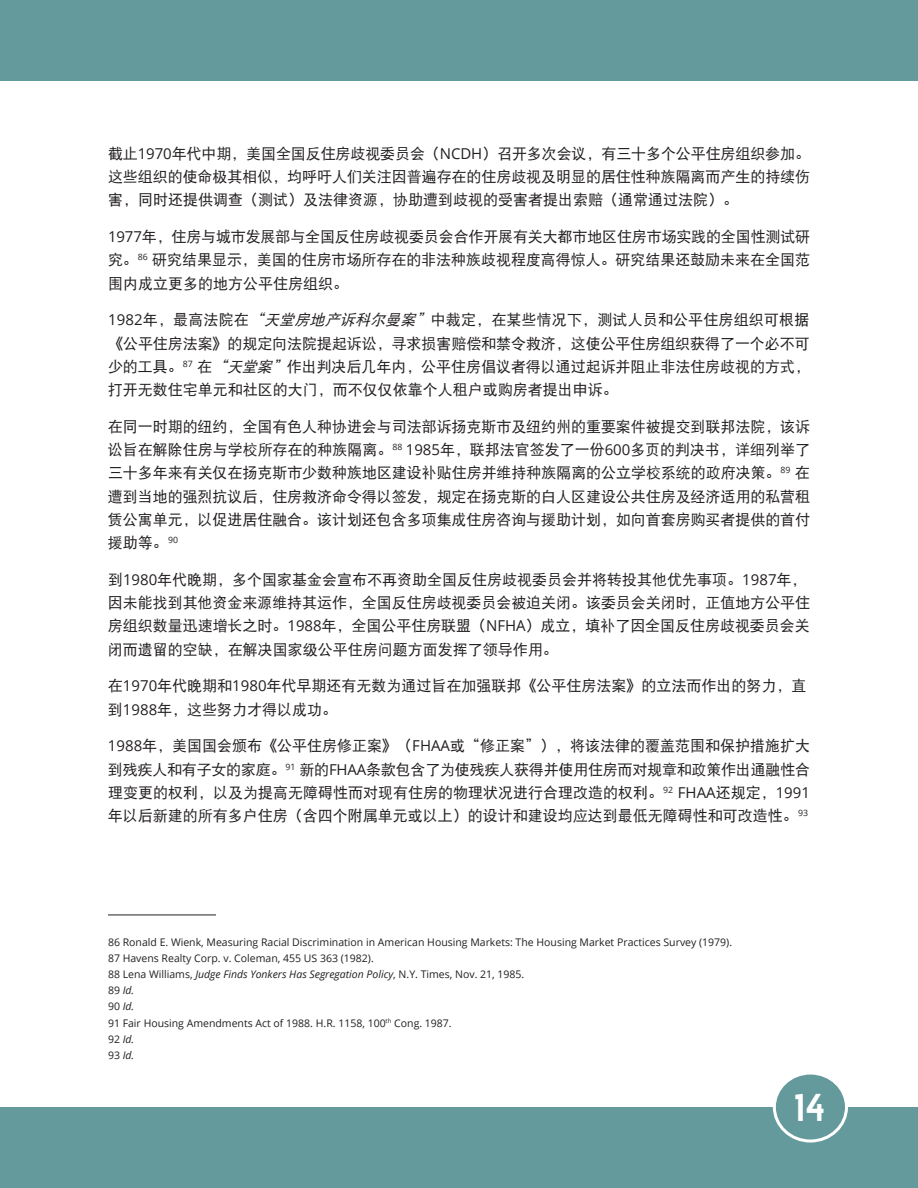
<style>
.page{position:relative;width:918px;height:1188px;background:#fff}
.page>*{position:absolute;margin:0;border:0;box-sizing:border-box;transform-origin:0 0}
.t1{font:33.9px "Norwester";color:#fff}
.t2{font:15px/23.2px "DFP Hei W5";color:#231f20;text-align:justify}
.t3{font:10.5px/16px "Open Sans";color:#231f20}
.s1{font-family:"Open Sans"}
.s2{font-style:italic}
</style>
<div class="page">
<div style="left:0;top:1107px;width:918px;height:81px;background:#659a9d"></div>
<div style="left:0;top:0;width:918px;height:81px;background:#659a9d"></div>
<div style="left:774px;top:1073px;width:73px;height:68px;background:#659a9d;border-radius:50%"></div>
<div style="left:773px;top:1072px;width:75px;height:71px;border:3px solid #fff;border-radius:50%"></div>
<hr style="left:108px;top:915px;width:108px;height:1px;background:#231f20">
<p class="t2" style="left:108px;top:142px;width:704px">截止<span class="s1">1970</span>年代中期，美国全国反住房歧视委员会（<span class="s1">NCDH</span>）召开多次会议，有三十多个公平住房组织参加。这些组织的使命极其相似，均呼吁人们关注因普遍存在的住房歧视及明显的居住性种族隔离而产生的持续伤害，同时还提供调查（测试）及法律资源，协助遭到歧视的受害者提出索赔（通常通过法院）。</p>
<p class="t2" style="left:108px;top:225px;width:704px"><span class="s1">1977</span>年，住房与城市发展部与全国反住房歧视委员会合作开展有关大都市地区住房市场实践的全国性测试研究。<sup>86</sup> 研究结果显示，美国的住房市场所存在的非法种族歧视程度高得惊人。研究结果还鼓励未来在全国范围内成立更多的地方公平住房组织。</p>
<p class="t2" style="left:108px;top:308px;width:704px"><span class="s1">1982</span>年，最高法院在<span class="s2">“天堂房地产诉科尔曼案”</span>中裁定，在某些情况下，测试人员和公平住房组织可根据《公平住房法案》的规定向法院提起诉讼，寻求损害赔偿和禁令救济，这使公平住房组织获得了一个必不可少的工具。<sup>87</sup> 在<span class="s2">“天堂案”</span>作出判决后几年内，公平住房倡议者得以通过起诉并阻止非法住房歧视的方式，打开无数住宅单元和社区的大门，而不仅仅依靠个人租户或购房者提出申诉。</p>
<p class="t2" style="left:108px;top:415px;width:704px">在同一时期的纽约，全国有色人种协进会与司法部诉扬克斯市及纽约州的重要案件被提交到联邦法院，该诉讼旨在解除住房与学校所存在的种族隔离。<sup>88</sup> <span class="s1">1985</span>年，联邦法官签发了一份<span class="s1">600</span>多页的判决书，详细列举了三十多年来有关仅在扬克斯市少数种族地区建设补贴住房并维持种族隔离的公立学校系统的政府决策。<sup>89</sup> 在遭到当地的强烈抗议后，住房救济命令得以签发，规定在扬克斯的白人区建设公共住房及经济适用的私营租赁公寓单元，以促进居住融合。该计划还包含多项集成住房咨询与援助计划，如向首套房购买者提供的首付援助等。<sup>90</sup></p>
<p class="t2" style="left:108px;top:568px;width:704px;text-align:left">到<span class="s1">1980</span>年代晚期，多个国家基金会宣布不再资助全国反住房歧视委员会并将转投其他优先事项。<span class="s1">1987</span>年，因未能找到其他资金来源维持其运作，全国反住房歧视委员会被迫关闭。该委员会关闭时，正值地方公平住房组织数量迅速增长之时。<span class="s1">1988</span>年，全国公平住房联盟（<span class="s1">NFHA</span>）成立，填补了因全国反住房歧视委员会关闭而遗留的空缺，在解决国家级公平住房问题方面发挥了领导作用。</p>
<p class="t2" style="left:108px;top:674px;width:700px">在<span class="s1">1970</span>年代晚期和<span class="s1">1980</span>年代早期还有无数为通过旨在加强联邦《公平住房法案》的立法而作出的努力，直到<span class="s1">1988</span>年，这些努力才得以成功。</p>
<p class="t2" style="left:108px;top:734px;width:704px"><span class="s1">1988</span>年，美国国会颁布《公平住房修正案》（<span class="s1">FHAA</span>或“修正案”），将该法律的覆盖范围和保护措施扩大到残疾人和有子女的家庭。<sup>91</sup> 新的<span class="s1">FHAA</span>条款包含了为使残疾人获得并使用住房而对规章和政策作出通融性合理变更的权利，以及为提高无障碍性而对现有住房的物理状况进行合理改造的权利。<sup>92</sup> <span class="s1">FHAA</span>还规定，<span class="s1">1991</span>年以后新建的所有多户住房（含四个附属单元或以上）的设计和建设均应达到最低无障碍性和可改造性。<sup>93</sup></p>
<p class="t3" style="left:108px;top:934px;width:626px">86 Ronald E. Wienk, Measuring Racial Discrimination in American Housing Markets: The Housing Market Practices Survey (1979).<br>87 Havens Realty Corp. v. Coleman, 455 US 363 (1982).<br>88 Lena Williams, <span class="s2">Judge Finds Yonkers Has Segregation Policy</span>, N.Y. Times, Nov. 21, 1985.<br>89 <span class="s2">Id.<br></span>90 <span class="s2">Id.<br></span>91 Fair Housing Amendments Act of 1988. H.R. 1158, 100<sup>th</sup> Cong. 1987.<br>92 <span class="s2">Id.<br></span>93 <span class="s2">Id.</span></p>
<h1 class="t1" style="left:794px;top:1091px;width:33px">14</h1>
</div>
